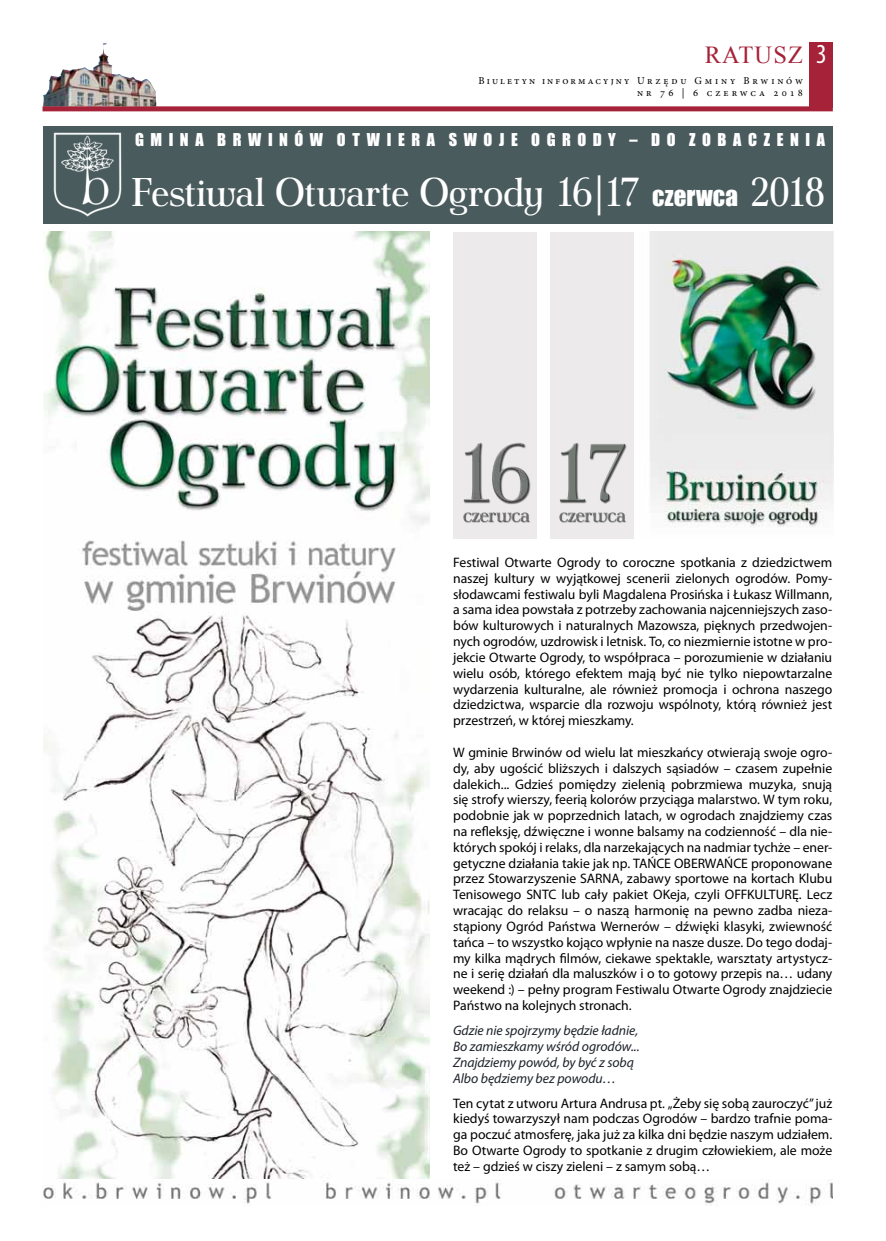
<style>
.page{position:relative;width:886px;height:1241px;background:#fff}
.page>*{position:absolute;margin:0;border:0;box-sizing:border-box;transform-origin:0 0}
.t1{font:40px "Ant Polt";letter-spacing:-.005em;color:#fff}
.t2{font:24.38px "Times New Roman";letter-spacing:.05em;color:#a52238}
.t3{font:24.38px "Minion Pro";color:#a52238}
.t4{font:16.25px "Impact";letter-spacing:.405em;color:#fff}
.t5{font:13.75px/15.8px "Myriad Pro";color:#000;text-align:justify}
.t6{font:italic 13.75px/15.9px "Myriad Pro";letter-spacing:-.005em;color:#1d2129}
.t7{font:10.5px/12.6px "Minion Pro";letter-spacing:.255em;color:#000;text-align:right}
.s1{font-family:"Myriad Pro";font-stretch:condensed;font-size:27.5px;color:#fff}
.s2{font-size:42.5px}
.s3{font-family:"Impact";font-size:25px}
</style>
<div class="page">
<div style="left:810px;top:43px;width:23px;height:65px;background:#a52238"></div>
<div style="left:43px;top:106px;width:790px;height:5px;background:#a52238"></div>
<img style="left:43px;top:231px;width:386px;height:947px">
<img style="left:43px;top:1178px;width:789px;height:27px">
<img style="left:650px;top:232px;width:183px;height:295px">
<div style="left:43px;top:126px;width:789px;height:97px;background:#4a5b5e"></div>
<img style="left:48px;top:132px;width:76px;height:92px">
<div style="left:453px;top:232px;width:83px;height:306px;background:#eceaea"></div>
<div style="left:551px;top:232px;width:83px;height:306px;background:#eceaea"></div>
<img style="left:559px;top:443px;width:67px;height:80px">
<img style="left:463px;top:442px;width:67px;height:81px">
<h2 class="t2" style="left:705px;top:38px;width:123px">RATUSZ <span class="s1">3</span></h2>
<p class="t7" style="left:478px;top:74px;width:326px">Biuletyn informacyjny Urzędu Gminy Brwinów nr 76 | 6 czerwca 2018</p>
<h2 class="t3" style="left:705px;top:39px;width:99px">ratusz</h2>
<p class="t4" style="left:135px;top:127px;width:691px">GMINA BRWINÓW OTWIERA SWOJE OGRODY – DO ZOBACZENIA</p>
<h1 class="t1" style="left:132px;top:163px;width:695px">Festiwal Otwarte Ogrody <span class="s2">16|17</span> <span class="s3">czerwca</span> <span class="s2">2018</span></h1>
<p class="t5" style="left:453px;top:554px;width:381px">Festiwal Otwarte Ogrody to coroczne spotkania z dziedzictwem naszej kultury w wyjątkowej scenerii zielonych ogrodów. Pomy&shy;słodawcami festiwalu byli Magdalena Prosińska i Łukasz Willmann, a sama idea powstała z potrzeby zachowania najcenniejszych zaso&shy;bów kulturowych i naturalnych Mazowsza, pięknych przedwojen&shy;nych ogrodów, uzdrowisk i letnisk. To, co niezmiernie istotne w pro&shy;jekcie Otwarte Ogrody, to współpraca – porozumienie w działaniu wielu osób, którego efektem mają być nie tylko niepowtarzalne wydarzenia kulturalne, ale również promocja i ochrona naszego dziedzictwa, wsparcie dla rozwoju wspólnoty, którą również jest przestrzeń, w której mieszkamy.</p>
<p class="t5" style="left:453px;top:744px;width:381px">W gminie Brwinów od wielu lat mieszkańcy otwierają swoje ogro&shy;dy, aby ugościć bliższych i dalszych sąsiadów – czasem zupełnie dalekich... Gdzieś pomiędzy zielenią pobrzmiewa muzyka, snują się strofy wierszy, feerią kolorów przyciąga malarstwo. W tym roku, podobnie jak w poprzednich latach, w ogrodach znajdziemy czas na refleksję, dźwięczne i wonne balsamy na codzienność – dla nie&shy;których spokój i relaks, dla narzekających na nadmiar tychże – ener&shy;getyczne działania takie jak np. TAŃCE OBERWAŃCE proponowane przez Stowarzyszenie SARNA, zabawy sportowe na kortach Klubu Tenisowego SNTC lub cały pakiet OKeja, czyli OFFKULTURĘ. Lecz wracając do relaksu – o naszą harmonię na pewno zadba nieza&shy;stąpiony Ogród Państwa Wernerów – dźwięki klasyki, zwiewność tańca – to wszystko kojąco wpłynie na nasze dusze. Do tego dodaj&shy;my kilka mądrych filmów, ciekawe spektakle, warsztaty artystycz&shy;ne i serię działań dla maluszków i o to gotowy przepis na… udany weekend :) – pełny program Festiwalu Otwarte Ogrody znajdziecie Państwo na kolejnych stronach.</p>
<p class="t6" style="left:453px;top:1022px;width:188px">Gdzie nie spojrzymy będzie ładnie,<br>Bo zamieszkamy wśród ogrodów...<br>Znajdziemy powód, by być z sobą<br>Albo będziemy bez powodu…</p>
<p class="t5" style="left:453px;top:1094px;width:381px">Ten cytat z utworu Artura Andrusa pt. „Żeby się sobą zauroczyć” już kiedyś towarzyszył nam podczas Ogrodów – bardzo trafnie poma&shy;ga poczuć atmosferę, jaka już za kilka dni będzie naszym udziałem.<br>Bo Otwarte Ogrody to spotkanie z drugim człowiekiem, ale może też – gdzieś w ciszy zieleni – z samym sobą…</p>
</div>
